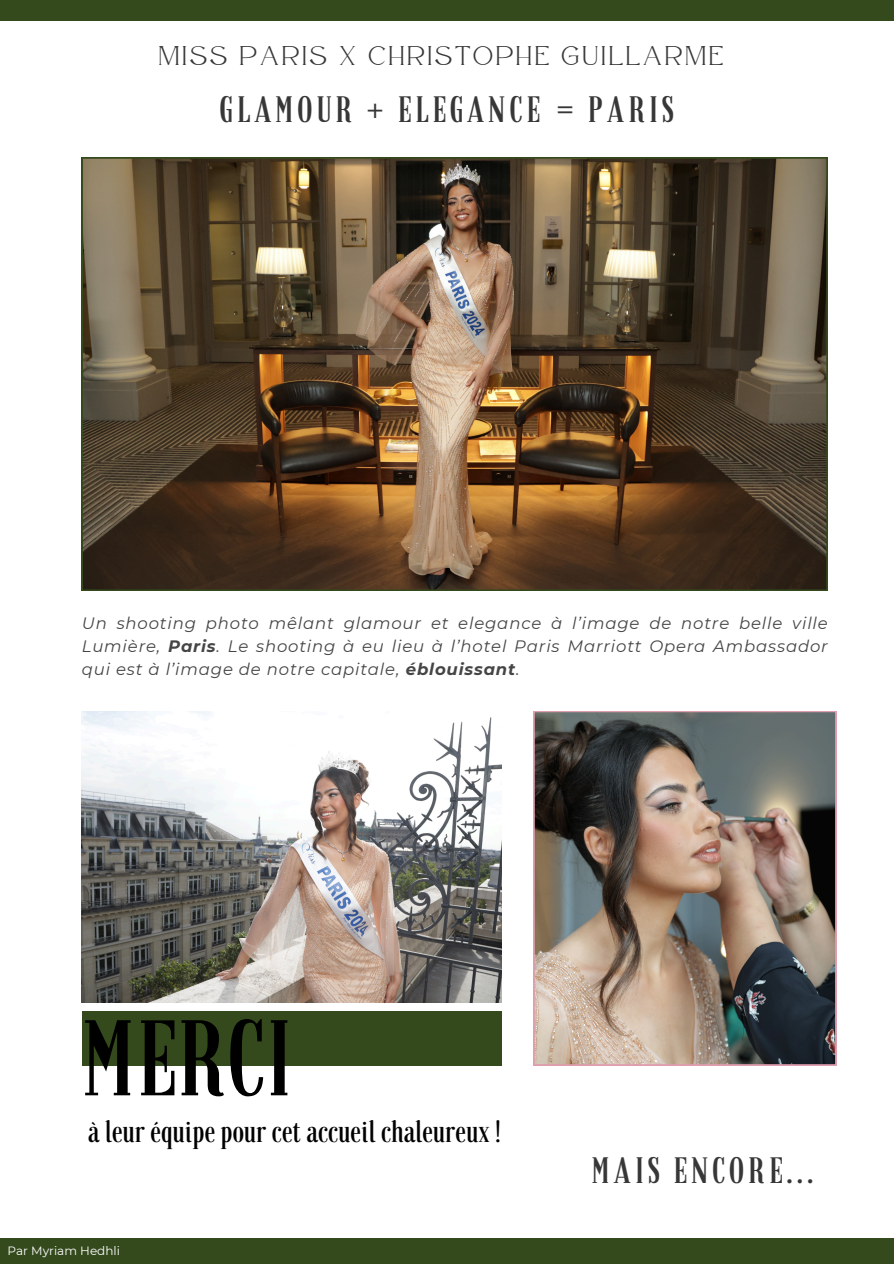
<style>
.page{position:relative;width:894px;height:1264px;background:#fff}
.page>*{position:absolute;margin:0;border:0;box-sizing:border-box;transform-origin:0 0}
.t1{font:105.15px "Granaina limpia";color:#000}
.t2{font:36px "Granaina limpia";letter-spacing:.1em;color:#373737}
.t3{font:30.15px "Granaina limpia";color:#000}
.t4{font:27px "Atteron";letter-spacing:.1em;color:#373737}
.t5{font:italic 16.5px/22.5px "Montserrat";letter-spacing:.05em;color:#454545;text-align:justify}
.t6{font:12px "Montserrat";color:#fff}
.s1{font-weight:700}
</style>
<div class="page">
<div style="left:0;top:0;width:893px;height:21px;background:#344a1d"></div>
<div style="left:0;top:1238px;width:893px;height:25px;background:#344a1d"></div>
<img style="left:82px;top:158px;width:744px;height:432px">
<img style="left:82px;top:711px;width:419px;height:291px">
<img style="left:533px;top:711px;width:303px;height:354px">
<div style="left:82px;top:1010px;width:419px;height:55px;background:#344a1d"></div>
<h5 class="t4" style="left:158px;top:40px;width:566px">MISS PARIS X CHRISTOPHE GUILLARME</h5>
<h1 class="t2" style="left:219px;top:95px;width:455px">GLAMOUR + ELEGANCE =PARIS</h1>
<p class="t5" style="left:82px;top:612px;width:747px">Un shooting photo mêlant glamour et elegance à l’image de notre belle ville Lumière, <span class="s1">Paris</span>. Le shooting à eu lieu à l’hotel Paris Marriott Opera Ambassador qui est à l’image de notre capitale, <span class="s1">éblouissant</span>.</p>
<p class="t1" style="left:82px;top:1016px;width:211px">MERCI</p>
<h3 class="t3" style="left:88px;top:1119px;width:415px">à leur équipe pour cet accueil chaleureux !</h3>
<p class="t6" style="left:8px;top:1243px;width:114px">Par Myriam Hedhli</p>
<p class="t2" style="left:591px;top:1156px;width:224px">MAIS ENCORE...</p>
</div>
